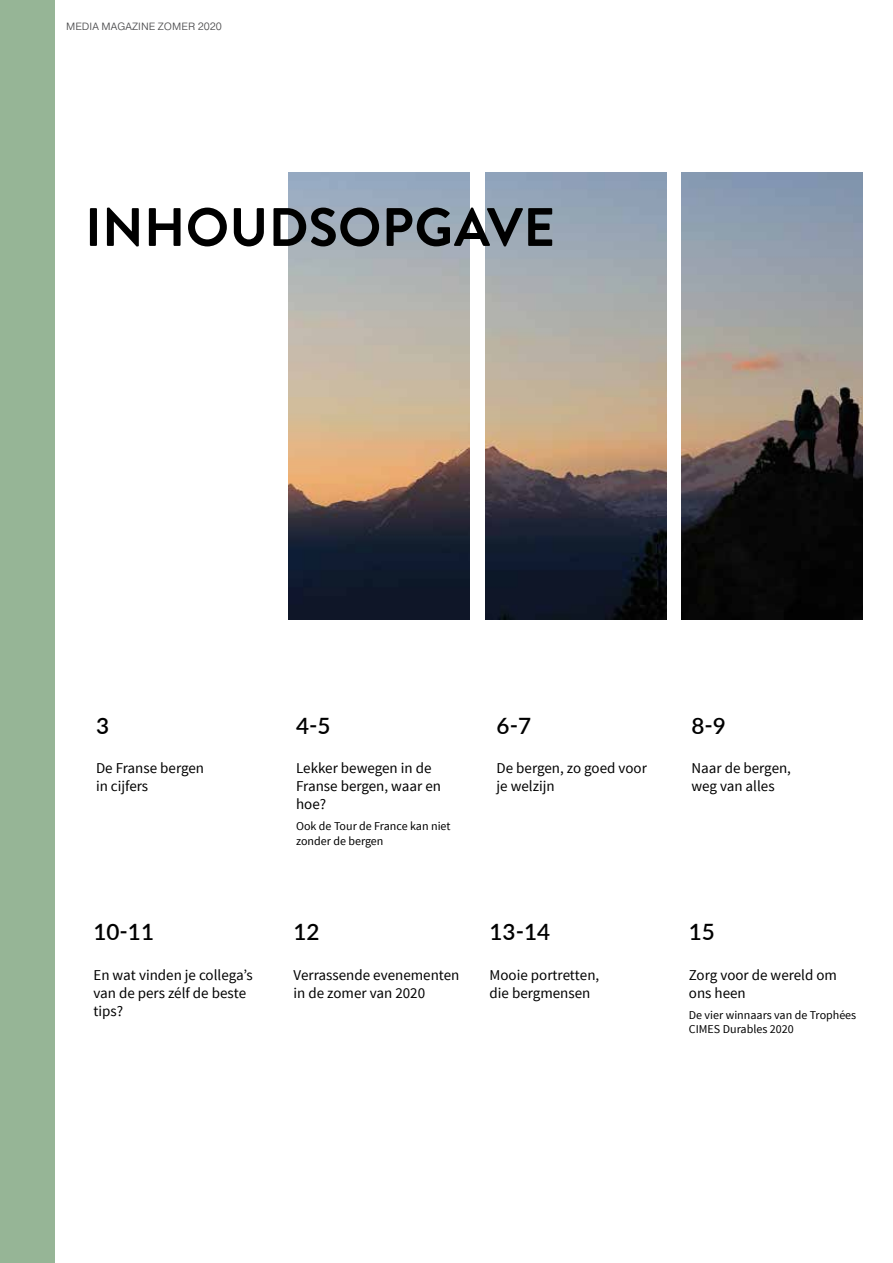
<style>
.page{position:relative;width:893px;height:1263px;background:#fff}
.page>*{position:absolute;margin:0;border:0;box-sizing:border-box;transform-origin:0 0}
.t1{font:700 54px "Brandon Grotesque";letter-spacing:.005em;color:#000}
.t2{font:600 22.5px "Lato";color:#000}
.t3{font:15px/18px "Source Sans Pro";color:#000}
.t4{font:12px/14.4px "Source Sans Pro";color:#000}
.t5{font:300 10.5px "Pragmatica";letter-spacing:.01em;color:#48484a}
</style>
<div class="page">
<div style="left:0;top:0;width:54px;height:1263px;background:#96b596"></div>
<img style="left:288px;top:173px;width:181px;height:447px">
<img style="left:486px;top:173px;width:181px;height:447px">
<img style="left:682px;top:173px;width:181px;height:447px">
<p class="t5" style="left:66px;top:19px;width:157px">MEDIA MAGAZINE ZOMER 2020</p>
<h1 class="t1" style="left:85px;top:190px;width:472px">INHOUDSOPGAVE</h1>
<h2 class="t2" style="left:96px;top:709px;width:15px">3</h2>
<p class="t3" style="left:96px;top:760px;width:110px">De Franse bergen in cijfers</p>
<h2 class="t2" style="left:93px;top:916px;width:62px">10-11</h2>
<p class="t3" style="left:93px;top:966px;width:161px">En wat vinden je collega’s van de pers zélf de beste tips?</p>
<h2 class="t2" style="left:296px;top:709px;width:36px">4-5</h2>
<p class="t3" style="left:296px;top:760px;width:147px">Lekker bewegen in de<br>Franse bergen, waar en hoe?</p>
<p class="t4" style="left:296px;top:819px;width:156px">Ook de Tour de France kan niet zonder de bergen</p>
<h2 class="t2" style="left:294px;top:916px;width:28px">12</h2>
<p class="t3" style="left:294px;top:966px;width:167px">Verrassende evenementen in de zomer van 2020</p>
<h2 class="t2" style="left:497px;top:709px;width:36px">6-7</h2>
<p class="t3" style="left:497px;top:760px;width:152px">De bergen, zo goed voor je welzijn</p>
<h2 class="t2" style="left:490px;top:916px;width:62px">13-14</h2>
<p class="t3" style="left:490px;top:966px;width:111px">Mooie portretten, die bergmensen</p>
<h2 class="t2" style="left:691px;top:709px;width:36px">8-9</h2>
<p class="t3" style="left:691px;top:760px;width:101px">Naar de bergen, weg van alles</p>
<h2 class="t2" style="left:689px;top:916px;width:28px">15</h2>
<p class="t3" style="left:689px;top:966px;width:150px">Zorg voor de wereld om ons heen</p>
<p class="t4" style="left:689px;top:1008px;width:169px">De vier winnaars van de Trophées<br>CIMES Durables 2020</p>
</div>
